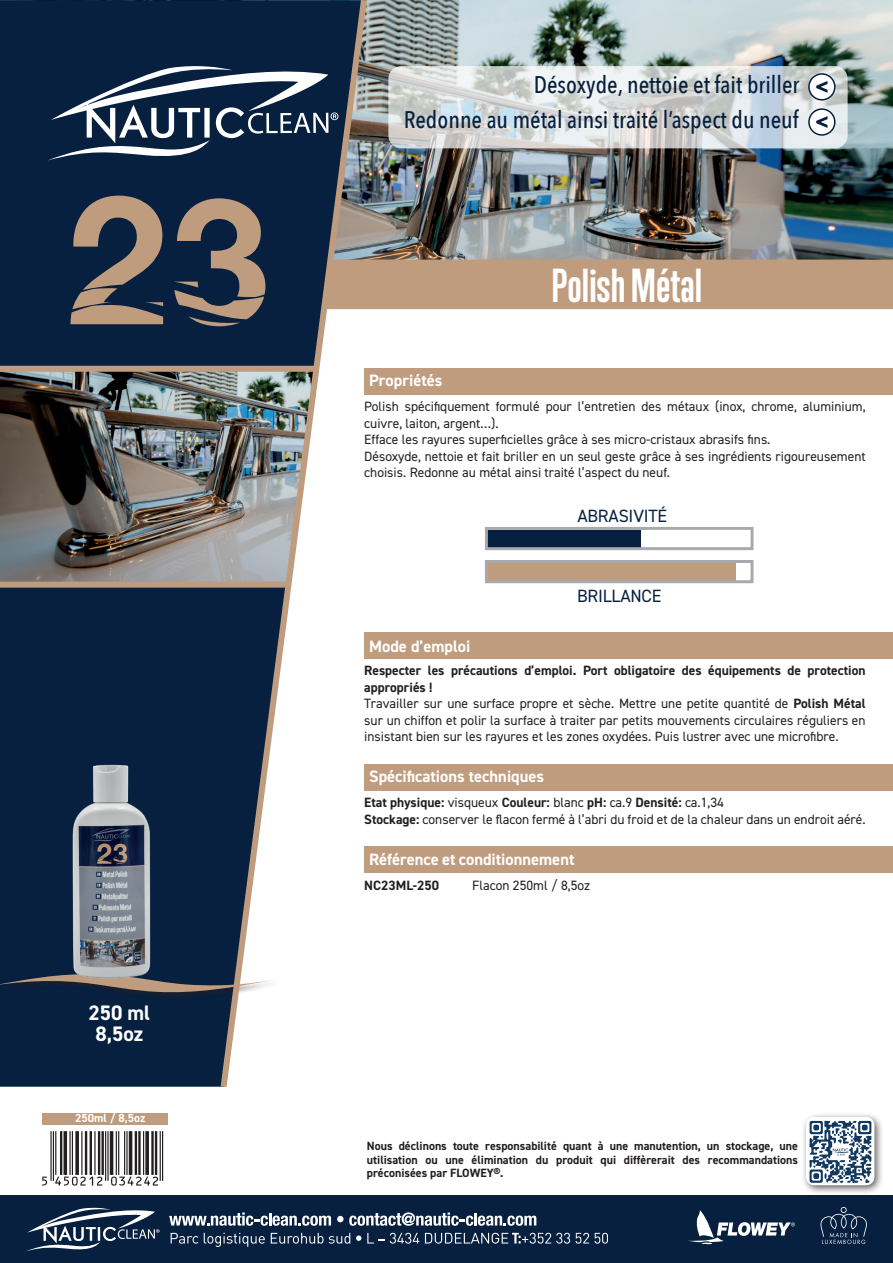
<style>
.page{position:relative;width:893px;height:1263px;background:#fff}
.page>*{position:absolute;margin:0;border:0;box-sizing:border-box;transform-origin:0 0}
.t1{font:700 43.5px "Trump Gothic Pro";color:#fff}
.t2{font:500 24px/34.5px "Avenir Next Condensed";color:#071f3e;text-align:right}
.t3{font:700 21px/21px "DIN2014";color:#fff;text-align:center}
.t4{font:17.85px "DIN2014";letter-spacing:-.01em;color:#07203f}
.t5{font:700 16.5px "DIN2014";color:#fff}
.t6{font:13.5px/16.5px "DIN2014";color:#231f20}
.t7{font:700 13.5px "DIN2014";color:#231f20}
.t8{font:700 12px/13.5px "DIN2014";color:#231f20;text-align:justify}
.t9{font:700 11.85px "DIN2014";color:#fff}
.s1{font-weight:700}
</style>
<div class="page">
<img style="left:371px;top:0;width:522px;height:198px">
<div style="left:0;top:0;width:217px;height:1087px;background:#07203f"></div>
<svg style="left:47px;top:64px;width:170px;height:96px"></svg>
<div style="left:0;top:972px;width:280px;height:28px;background:#07203f"></div>
<svg style="left:0;top:974px;width:217px;height:20px"></svg>
<div style="left:801px;top:1112px;width:84px;height:83px;background:#231f20;opacity:.75"></div>
<svg style="left:806px;top:1117px;width:68px;height:68px"></svg>
<div style="left:0;top:1195px;width:893px;height:68px;background:#07203f"></div>
<svg style="left:820px;top:1207px;width:47px;height:37px"></svg>
<svg style="left:688px;top:1210px;width:107px;height:34px"></svg>
<svg style="left:27px;top:1207px;width:132px;height:44px"></svg>
<svg style="left:169px;top:1212px;width:162px;height:14px"></svg>
<svg style="left:337px;top:1212px;width:199px;height:14px"></svg>
<svg style="left:171px;top:1233px;width:27px;height:10px"></svg>
<svg style="left:204px;top:1233px;width:61px;height:14px"></svg>
<svg style="left:271px;top:1233px;width:79px;height:10px"></svg>
<svg style="left:356px;top:1235px;width:5px;height:6px"></svg>
<svg style="left:367px;top:1233px;width:52px;height:10px"></svg>
<svg style="left:425px;top:1233px;width:145px;height:10px"></svg>
<svg style="left:576px;top:1233px;width:32px;height:10px"></svg>
<svg style="left:388px;top:66px;width:460px;height:82px;background:#d6dadb"></svg>
<div style="left:809px;top:74px;width:26px;height:26px;background:#fff;border-radius:50%"></div>
<div style="left:808px;top:73px;width:27px;height:28px;border:2px solid #07203f;border-radius:50%"></div>
<svg style="left:816px;top:81px;width:11px;height:12px"></svg>
<div style="left:809px;top:109px;width:26px;height:26px;background:#fff;border-radius:50%"></div>
<div style="left:808px;top:108px;width:27px;height:28px;border:2px solid #07203f;border-radius:50%"></div>
<svg style="left:816px;top:116px;width:11px;height:12px"></svg>
<div style="left:364px;top:368px;width:529px;height:26px;background:#c09c7e"></div>
<div style="left:364px;top:632px;width:529px;height:26px;background:#c09c7e"></div>
<div style="left:364px;top:764px;width:529px;height:26px;background:#c09c7e"></div>
<div style="left:364px;top:846px;width:529px;height:27px;background:#c09c7e"></div>
<img style="left:0;top:372px;width:217px;height:210px">
<div style="left:0;top:366px;width:318px;height:6px;background:#c09c7e"></div>
<div style="left:0;top:582px;width:291px;height:6px;background:#c09c7e"></div>
<svg style="left:217px;top:0;width:154px;height:1087px"></svg>
<img style="left:68px;top:758px;width:87px;height:225px">
<div style="left:43px;top:1113px;width:125px;height:12px;background:#c09c7e"></div>
<div style="left:488px;top:562px;width:248px;height:19px;background:#c09c7e"></div>
<div style="left:488px;top:530px;width:153px;height:19px;background:#07203f"></div>
<div style="left:485px;top:527px;width:268px;height:23px;border:3px solid #a8a9ad"></div>
<div style="left:485px;top:560px;width:268px;height:23px;border:3px solid #a8a9ad"></div>
<img style="left:174px;top:198px;width:719px;height:128px">
<svg style="left:71px;top:196px;width:92px;height:128px;background:#67605f"></svg>
<svg style="left:42px;top:1131px;width:121px;height:54px"></svg>
<h3 class="t3" style="left:88px;top:1002px;width:63px">250 ml<br>8,5oz</h3>
<p class="t9" style="left:75px;top:1110px;width:72px">250ml / 8,5oz</p>
<h2 class="t2" style="left:404px;top:68px;width:397px">Désoxyde, nettoie et fait briller<br>Redonne au métal ainsi traité l’aspect du neuf</h2>
<h1 class="t1" style="left:552px;top:259px;width:152px">Polish Métal</h1>
<p class="t5" style="left:369px;top:369px;width:75px">Propriétés</p>
<p class="t6" style="left:364px;top:398px;width:503px">Polish spécifiquement formulé pour l’entretien des métaux (inox, chrome, aluminium, cuivre, laiton, argent…).<br>Efface les rayures superficielles grâce à ses micro-cristaux abrasifs fins.<br>Désoxyde, nettoie et fait briller en un seul geste grâce à ses ingrédients rigoureusement choisis. Redonne au métal ainsi traité l’aspect du neuf.</p>
<h3 class="t4" style="left:577px;top:505px;width:91px">ABRASIVITÉ</h3>
<h3 class="t4" style="left:577px;top:585px;width:86px">BRILLANCE</h3>
<p class="t5" style="left:369px;top:635px;width:103px">Mode d’emploi</p>
<p class="t6" style="left:364px;top:662px;width:503px"><span class="s1">Respecter les précautions d’emploi. Port obligatoire des équipements de protection appropriés !<br></span>Travailler sur une surface propre et sèche. Mettre une petite quantité de <span class="s1">Polish Métal </span>sur un chiffon et polir la surface à traiter par petits mouvements circulaires réguliers en insistant bien sur les rayures et les zones oxydées. Puis lustrer avec une microfibre.</p>
<p class="t5" style="left:369px;top:765px;width:176px">Spécifications techniques</p>
<p class="t6" style="left:364px;top:794px;width:503px"><span class="s1">Etat physique:</span> visqueux <span class="s1">Couleur:</span> blanc <span class="s1">pH:</span> ca.9 <span class="s1">Densité:</span> ca.1,34<br><span class="s1">Stockage:</span> conserver le flacon fermé à l’abri du froid et de la chaleur dans un endroit aéré.</p>
<p class="t5" style="left:369px;top:848px;width:207px">Référence et conditionnement</p>
<p class="t7" style="left:364px;top:876px;width:76px">NC23ML-250</p>
<p class="t6" style="left:472px;top:876px;width:119px">Flacon 250ml / 8,5oz</p>
<p class="t8" style="left:367px;top:1139px;width:433px">Nous déclinons toute responsabilité quant à une manutention, un stockage, une utilisation ou une élimination du produit qui diffèrerait des recommandations préconisées par FLOWEY®.</p>
</div>
